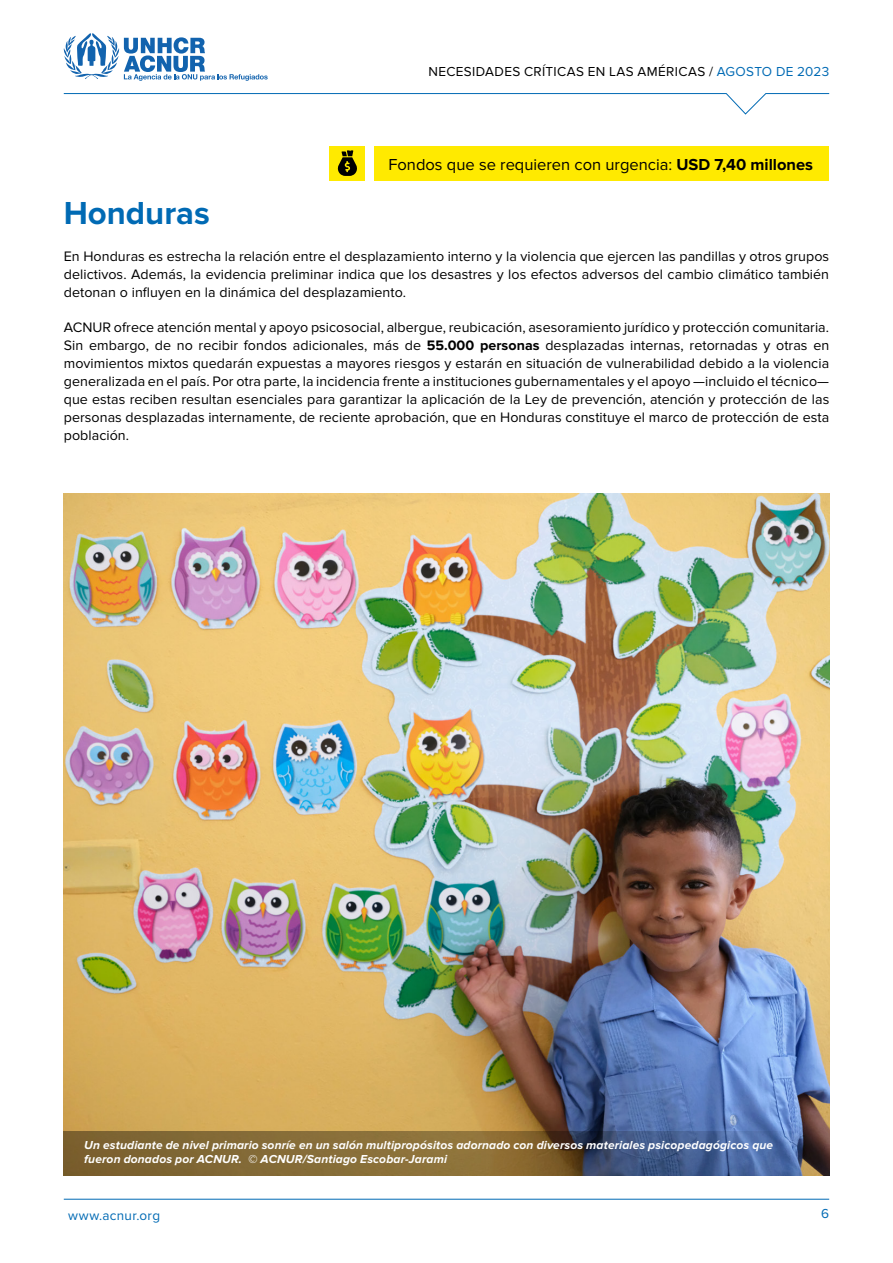
<style>
.page{position:relative;width:893px;height:1263px;background:#fff}
.page>*{position:absolute;margin:0;border:0;box-sizing:border-box;transform-origin:0 0}
.t1{font:700 33px "Proxima Nova";color:#006ab4}
.t2{font:16.5px "Proxima Nova";color:#000}
.t3{font:14.25px/18px "Proxima Nova";letter-spacing:.005em;color:#000;text-align:justify}
.t4{font:13.5px "Proxima Nova";letter-spacing:.025em;color:#000}
.t5{font:13.5px "Proxima Nova";letter-spacing:.02em;color:#006ab4}
.t6{font:italic 700 12px/14.4px "Proxima Nova";letter-spacing:.01em;color:#fff}
.s1{color:#006ab4}
.s2{font-weight:700}
</style>
<div class="page">
<svg style="left:63px;top:93px;width:767px;height:22px"></svg>
<img style="left:64px;top:493px;width:765px;height:683px">
<svg style="left:64px;top:1131px;width:737px;height:45px;background:#6f644e"></svg>
<div style="left:329px;top:146px;width:500px;height:34px;background:#ffea00"></div>
<div style="left:366px;top:130px;width:8px;height:66px;background:#fff"></div>
<svg style="left:337px;top:150px;width:20px;height:26px"></svg>
<svg style="left:63px;top:33px;width:205px;height:48px"></svg>
<hr style="left:64px;top:1199px;width:765px;height:1px;background:#006ab4">
<p class="t4" style="left:428px;top:63px;width:402px">NECESIDADES CRÍTICAS EN LAS AMÉRICAS / <span class="s1">AGOSTO DE 2023</span></p>
<h1 class="t1" style="left:64px;top:194px;width:148px">Honduras</h1>
<p class="t2" style="left:388px;top:155px;width:426px">Fondos que se requieren con urgencia: <span class="s2">USD 7,40 millones</span></p>
<p class="t3" style="left:64px;top:248px;width:767px">En Honduras es estrecha la relación entre el desplazamiento interno y la violencia que ejercen las pandillas y otros grupos delictivos. Además, la evidencia preliminar indica que los desastres y los efectos adversos del cambio climático también detonan o influyen en la dinámica del desplazamiento.</p>
<p class="t3" style="left:64px;top:319px;width:767px">ACNUR ofrece atención mental y apoyo psicosocial, albergue, reubicación, asesoramiento jurídico y protección comunitaria.<br>Sin embargo, de no recibir fondos adicionales, más de <span class="s2">55.000 personas</span> desplazadas internas, retornadas y otras en movimientos mixtos quedarán expuestas a mayores riesgos y estarán en situación de vulnerabilidad debido a la violencia generalizada en el país. Por otra parte, la incidencia frente a instituciones gubernamentales y el apoyo —incluido el técnico— que estas reciben resultan esenciales para garantizar la aplicación de la Ley de prevención, atención y protección de las personas desplazadas internamente, de reciente aprobación, que en Honduras constituye el marco de protección de esta población.</p>
<p class="t6" style="left:84px;top:1138px;width:690px">Un estudiante de nivel primario sonríe en un salón multipropósitos adornado con diversos materiales psicopedagógicos que fueron donados por ACNUR. © ACNUR/Santiago Escobar-Jarami</p>
<p class="t5" style="left:68px;top:1207px;width:94px">www.acnur.org</p>
<p class="t5" style="left:821px;top:1205px;width:9px">6</p>
</div>
